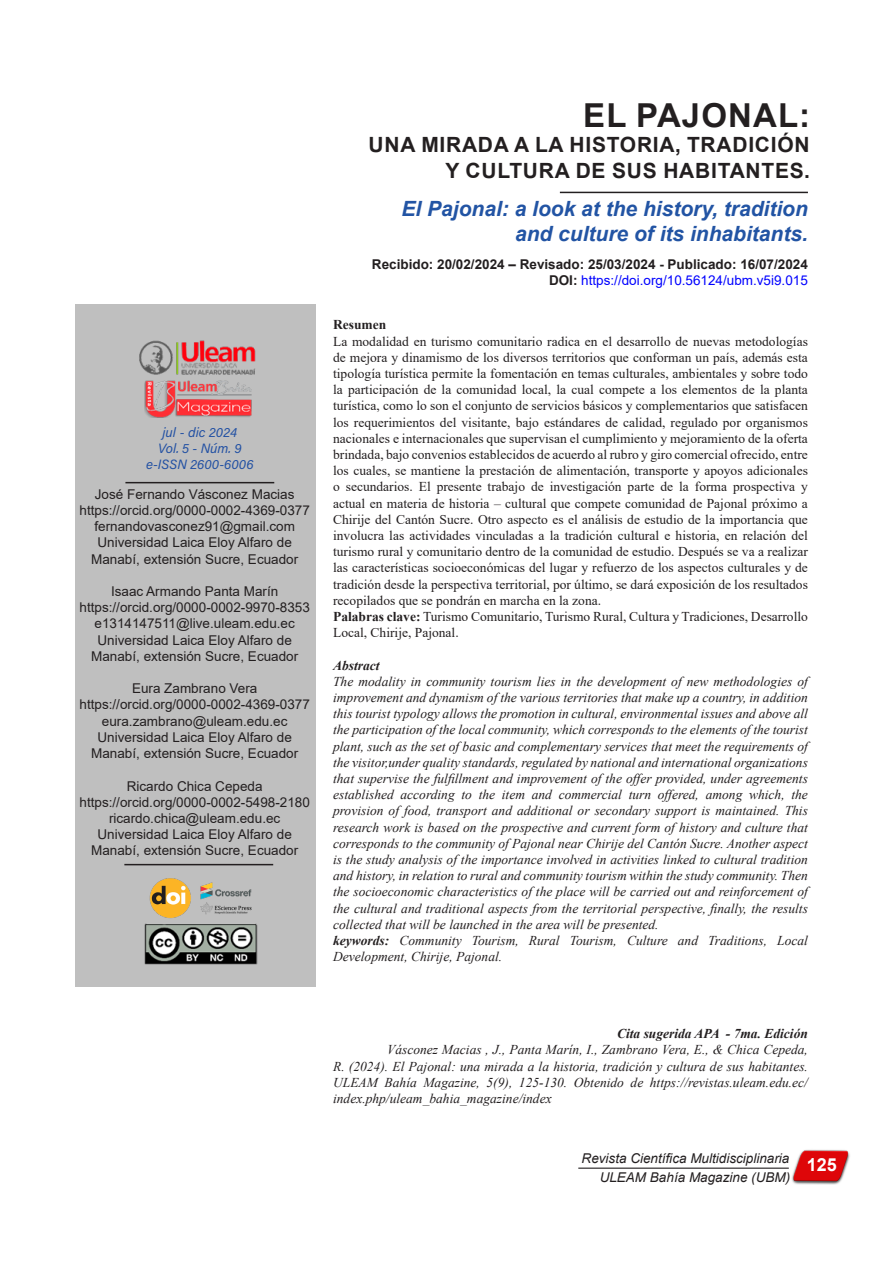
<style>
.page{position:relative;width:893px;height:1263px;background:#fff}
.page>*{position:absolute;margin:0;border:0;box-sizing:border-box;transform-origin:0 0}
.t1{font:700 33px "Arial";letter-spacing:.035em;color:#231f20}
.t2{font:italic 700 21px "Arial";color:#2254a4}
.t3{font:700 21px "Arial";letter-spacing:.035em;color:#231f20}
.t4{font:700 18px "Arial";color:#fff}
.t5{font:italic 13.5px/16.2px "Times New Roman";color:#231f20;text-align:justify}
.t6{font:13.5px/16.2px "Times New Roman";color:#231f20;text-align:justify}
.t7{font:13.5px "Arial";color:#231f20}
.t8{font:700 13.5px "Arial";color:#231f20}
.t9{font:italic 13.5px "Arial";color:#231f20}
.t10{font:13.5px "Arial";color:#00f}
.t11{font:13.5px "Acumin Variable Concept";color:#2351a3}
.t12{font:italic 700 13.5px "Times New Roman";color:#231f20}
.t13{font:700 13.5px "Times New Roman";color:#231f20}
.s1{font-weight:700;color:#231f20}
.s2{font-weight:700}
</style>
<div class="page">
<img style="left:138px;top:339px;width:118px;height:36px">
<img style="left:145px;top:381px;width:107px;height:37px">
<img style="left:145px;top:923px;width:112px;height:41px">
<img style="left:149px;top:877px;width:103px;height:41px">
<hr style="left:125px;top:482px;width:149px;height:1px;background:#231f20">
<hr style="left:124px;top:864px;width:149px;height:1px;background:#231f20">
<hr style="left:578px;top:1167px;width:211px;height:2px;background:#231f20">
<img style="left:791px;top:1149px;width:59px;height:35px">
<hr style="left:560px;top:192px;width:248px;height:1px;background:#231f20">
<p class="t11" style="left:162px;top:423px;width:76px">jul - dic 2024</p>
<p class="t11" style="left:158px;top:439px;width:85px">Vol. 5 - Núm. 9</p>
<p class="t11" style="left:146px;top:455px;width:109px">e-ISSN 2600-6006</p>
<p class="t7" style="left:95px;top:485px;width:201px">José Fernando Vásconez Macias</p>
<p class="t7" style="left:79px;top:501px;width:232px">https://orcid.org/0000-0002-4369-0377</p>
<p class="t7" style="left:94px;top:517px;width:202px">fernandovasconez91@gmail.com</p>
<p class="t7" style="left:98px;top:533px;width:196px">Universidad Laica Eloy Alfaro de</p>
<p class="t7" style="left:91px;top:550px;width:209px">Manabí, extensión Sucre, Ecuador</p>
<p class="t7" style="left:111px;top:582px;width:169px">Isaac Armando Panta Marín</p>
<p class="t7" style="left:79px;top:598px;width:232px">https://orcid.org/0000-0002-9970-8353</p>
<p class="t7" style="left:95px;top:614px;width:202px">e1314147511@live.uleam.edu.ec</p>
<p class="t7" style="left:98px;top:631px;width:196px">Universidad Laica Eloy Alfaro de</p>
<p class="t7" style="left:91px;top:647px;width:209px">Manabí, extensión Sucre, Ecuador</p>
<p class="t7" style="left:132px;top:679px;width:127px">Eura Zambrano Vera</p>
<p class="t7" style="left:79px;top:695px;width:232px">https://orcid.org/0000-0002-4369-0377</p>
<p class="t7" style="left:102px;top:712px;width:187px">eura.zambrano@uleam.edu.ec</p>
<p class="t7" style="left:98px;top:728px;width:196px">Universidad Laica Eloy Alfaro de</p>
<p class="t7" style="left:91px;top:744px;width:209px">Manabí, extensión Sucre, Ecuador</p>
<p class="t7" style="left:127px;top:776px;width:137px">Ricardo Chica Cepeda</p>
<p class="t7" style="left:79px;top:793px;width:232px">https://orcid.org/0000-0002-5498-2180</p>
<p class="t7" style="left:109px;top:809px;width:173px">ricardo.chica@uleam.edu.ec</p>
<p class="t7" style="left:98px;top:825px;width:196px">Universidad Laica Eloy Alfaro de</p>
<p class="t7" style="left:91px;top:841px;width:209px">Manabí, extensión Sucre, Ecuador</p>
<p class="t1" style="left:583px;top:92px;width:228px">EL PAJONAL:</p>
<p class="t3" style="left:369px;top:130px;width:442px">UNA MIRADA A LA HISTORIA, TRADICIÓN</p>
<p class="t3" style="left:445px;top:155px;width:366px">Y CULTURA DE SUS HABITANTES.</p>
<p class="t2" style="left:401px;top:195px;width:408px">El Pajonal: a look at the history, tradition</p>
<p class="t2" style="left:515px;top:220px;width:294px">and culture of its inhabitants.</p>
<p class="t8" style="left:372px;top:255px;width:437px">Recibido: 20/02/2024 – Revisado: 25/03/2024 - Publicado: 16/07/2024</p>
<p class="t10" style="left:549px;top:271px;width:260px"><span class="s1">DOI:</span> https://doi.org/10.56124/ubm.v5i9.015</p>
<p class="t13" style="left:333px;top:315px;width:55px">Resumen</p>
<p class="t6" style="left:333px;top:333px;width:476px">La modalidad en turismo comunitario radica en el desarrollo de nuevas metodologías de mejora y dinamismo de los diversos territorios que conforman un país, además esta tipología turística permite la fomentación en temas culturales, ambientales y sobre todo la participación de la comunidad local, la cual compete a los elementos de la planta turística, como lo son el conjunto de servicios básicos y complementarios que satisfacen los requerimientos del visitante, bajo estándares de calidad, regulado por organismos nacionales e internacionales que supervisan el cumplimiento y mejoramiento de la oferta brindada, bajo convenios establecidos de acuerdo al rubro y giro comercial ofrecido, entre los cuales, se mantiene la prestación de alimentación, transporte y apoyos adicionales o secundarios. El presente trabajo de investigación parte de la forma prospectiva y actual en materia de historia – cultural que compete comunidad de Pajonal próximo a Chirije del Cantón Sucre. Otro aspecto es el análisis de estudio de la importancia que involucra las actividades vinculadas a la tradición cultural e historia, en relación del turismo rural y comunitario dentro de la comunidad de estudio. Después se va a realizar las características socioeconómicas del lugar y refuerzo de los aspectos culturales y de tradición desde la perspectiva territorial, por último, se dará exposición de los resultados recopilados que se pondrán en marcha en la zona.</p>
<p class="t6" style="left:333px;top:608px;width:476px"><span class="s2">Palabras clave:</span> Turismo Comunitario, Turismo Rural, Cultura y Tradiciones, Desarrollo<br>Local, Chirije, Pajonal.</p>
<p class="t12" style="left:333px;top:656px;width:48px">Abstract</p>
<p class="t5" style="left:333px;top:673px;width:476px">The modality in community tourism lies in the development of new methodologies of improvement and dynamism of the various territories that make up a country, in addition this tourist typology allows the promotion in cultural, environmental issues and above all the participation of the local community, which corresponds to the elements of the tourist plant, such as the set of basic and complementary services that meet the requirements of the visitor,under quality standards, regulated by national and international organizations that supervise the fulfillment and improvement of the offer provided, under agreements established according to the item and commercial turn offered, among which, the provision of food, transport and additional or secondary support is maintained. This research work is based on the prospective and current form of history and culture that corresponds to the community of Pajonal near Chirije del Cantón Sucre. Another aspect is the study analysis of the importance involved in activities linked to cultural tradition and history, in relation to rural and community tourism within the study community. Then the socioeconomic characteristics of the place will be carried out and reinforcement of the cultural and traditional aspects from the territorial perspective, finally, the results collected that will be launched in the area will be presented.</p>
<p class="t5" style="left:333px;top:932px;width:476px"><span class="s2">keywords:</span> Community Tourism, Rural Tourism, Culture and Traditions, Local<br>Development, Chirije, Pajonal.</p>
<p class="t12" style="left:617px;top:1024px;width:192px">Cita sugerida APA - 7ma. Edición</p>
<p class="t5" style="left:333px;top:1041px;width:476px;text-indent:54px">Vásconez Macias , J., Panta Marín, I., Zambrano Vera, E., &amp; Chica Cepeda, R. (2024). El Pajonal: una mirada a la historia, tradición y cultura de sus habitantes.<br>ULEAM Bahía Magazine, 5(9), 125-130. Obtenido de https://revistas.uleam.edu.ec/ index.php/uleam_bahia_magazine/index</p>
<p class="t9" style="left:582px;top:1149px;width:209px">Revista Científica Multidisciplinaria</p>
<p class="t9" style="left:600px;top:1168px;width:192px">ULEAM Bahía Magazine (UBM)</p>
<p class="t4" style="left:807px;top:1152px;width:32px">125</p>
</div>
